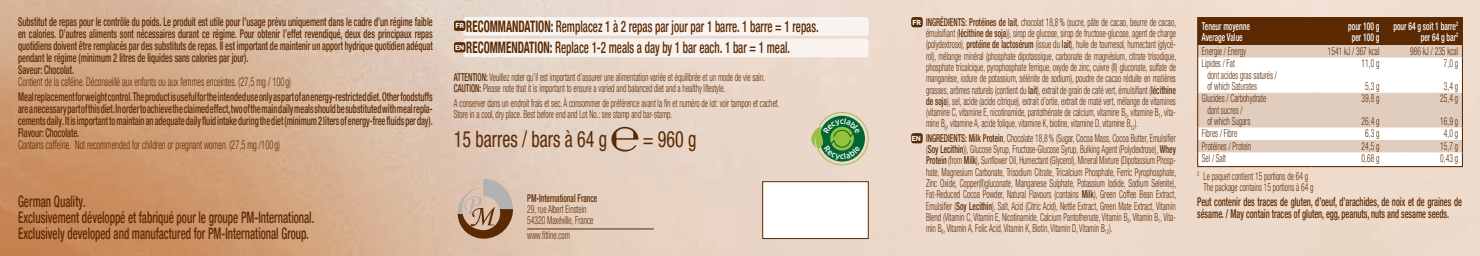
<style>
.page{position:relative;width:1480px;height:256px;background:#fff}
.page>*{position:absolute;margin:0;border:0;box-sizing:border-box;transform-origin:0 0}
.t1{font:condensed 22.5px "Helvetica Neue LT Pro";color:#5b2902;scale:.8 1}
.t2{font:500 condensed 15.75px/15.8px "Helvetica Neue LT Pro";color:#5b2902;scale:.7 1}
.t3{font:500 condensed 12px/12px "Helvetica Neue LT Pro";color:#5b2902;scale:.7 1}
.t4{font:300 condensed 12px "Helvetica Neue LT Pro";color:#5b2902;scale:.7 1}
.t5{font:300 condensed 10.8px/11.2px "Helvetica Neue LT Pro";color:#5b2902;scale:.7 1}
.t6{font:500 condensed 10.8px/11.2px "Helvetica Neue LT Pro";color:#fff;scale:.7 1}
.t7{font:500 condensed 10.8px "Helvetica Neue LT Pro";color:#5b2902;scale:.7 1}
.t8{font:700 6.75px "Clan Pro";color:#fff}
.s1{font-weight:700}
.s2{font-weight:500}
.s3{font-family:"Clan Pro";font-weight:700;font-stretch:normal;font-size:6.75px;color:#fff}
</style>
<div class="page">
<img style="left:0;top:0;width:1480px;height:255px">
<div style="left:762px;top:181px;width:106px;height:57px;background:#fff;border:1px solid #5b2902"></div>
<svg style="left:458px;top:178px;width:55px;height:60px;background:#b69b87"></svg>
<div style="left:911px;top:17px;width:11px;height:10px;background:#5b2902;border-radius:3px"></div>
<div style="left:911px;top:133px;width:11px;height:10px;background:#5b2902;border-radius:3px"></div>
<svg style="left:1198px;top:57px;width:264px;height:109px"></svg>
<hr style="left:1197px;top:17px;width:114px;height:1px;background:#5b2902">
<hr style="left:1311px;top:17px;width:72px;height:1px;background:#5b2902">
<hr style="left:1383px;top:17px;width:80px;height:1px;background:#5b2902">
<svg style="left:1197px;top:18px;width:266px;height:39px;background:#835b3b"></svg>
<hr style="left:1197px;top:57px;width:1px;height:35px;background:#5b2902">
<hr style="left:1462px;top:57px;width:1px;height:35px;background:#5b2902">
<hr style="left:1197px;top:92px;width:1px;height:35px;background:#5b2902">
<hr style="left:1462px;top:92px;width:1px;height:35px;background:#5b2902">
<svg style="left:1197px;top:127px;width:1px;height:39px"></svg>
<hr style="left:1197px;top:166px;width:114px;height:1px;background:#5b2902">
<hr style="left:1311px;top:166px;width:72px;height:1px;background:#5b2902">
<svg style="left:1462px;top:127px;width:1px;height:39px"></svg>
<hr style="left:1383px;top:166px;width:80px;height:1px;background:#5b2902">
<div style="left:463px;top:17px;width:405px;height:19px;background:#f8f3f0;border-radius:3px"></div>
<div style="left:454px;top:21px;width:11px;height:10px;background:#5b2902;border-radius:2px"></div>
<div style="left:463px;top:38px;width:405px;height:19px;background:#f8f3ef;border-radius:3px"></div>
<div style="left:454px;top:42px;width:11px;height:10px;background:#5b2902;border-radius:2px"></div>
<svg style="left:611px;top:126px;width:27px;height:25px"></svg>
<hr style="left:527px;top:228px;width:127px;height:1px;background:#5b2902">
<svg style="left:810px;top:112px;width:58px;height:53px;background:#7ba56f"></svg>
<p class="t3" style="left:18px;top:15px;width:594px">Substitut de repas pour le contrôle du poids. Le produit est utile pour l’usage prévu uniquement dans le cadre d’un régime faible en calories. D’autres aliments sont nécessaires durant ce régime. Pour obtenir l’effet revendiqué, deux des principaux repas quotidiens doivent être remplacés par des substituts de repas. Il est important de maintenir un apport hydrique quotidien adéquat pendant le régime (minimum 2 litres de liquides sans calories par jour).<br>Saveur: Chocolat.</p>
<p class="t4" style="left:18px;top:74px;width:391px">Contient de la caféine. Déconseillé aux enfants ou aux femmes enceintes. (27,5 mg / 100 g)</p>
<p class="t3" style="left:18px;top:90px;width:594px;text-align:justify">Meal replacement for weight control. The product is useful for the intended use only as part of an energy-restricted diet. Other foodstuffs are a necessary part of this diet. In order to achieve the claimed effect, two of the main daily meals should be substituted with meal repla&shy;cements daily. It is important to maintain an adequate daily fluid intake during the diet (minimum 2 liters of energy-free fluids per day).<br>Flavour: Chocolate.</p>
<p class="t4" style="left:18px;top:138px;width:376px">Contains caffeine. Not recommended for children or pregnant women. (27,5 mg /100 g)</p>
<h2 class="t2" style="left:466px;top:18px;width:505px"><span class="s1">RECOMMANDATION:</span> Remplacez 1 à 2 repas par jour par 1 barre. 1 barre = 1 repas.</h2>
<p class="t8" style="left:455px;top:22px;width:10px">FR</p>
<h2 class="t2" style="left:466px;top:39px;width:464px"><span class="s1">RECOMMENDATION:</span> Replace 1-2 meals a day by 1 bar each. 1 bar = 1 meal.</h2>
<p class="t8" style="left:455px;top:43px;width:11px">EN</p>
<p class="t5" style="left:454px;top:71px;width:446px"><span class="s2">ATTENTION:</span> Veuillez noter qu’il est important d’assurer une alimentation variée et équilibrée et un mode de vie sain.<br><span class="s2">CAUTION:</span> Please note that it is important to ensure a varied and balanced diet and a healthy lifestyle.</p>
<p class="t5" style="left:454px;top:97px;width:466px">A conserver dans un endroit frais et sec. À consommer de préférence avant la fin et numéro de lot: voir tampon et cachet.<br>Store in a cool, dry place. Best before end and Lot No.: see stamp and bar-stamp.</p>
<h1 class="t1" style="left:454px;top:125px;width:193px">15 barres / bars à 64 g</h1>
<h1 class="t1" style="left:643px;top:125px;width:69px">= 960 g</h1>
<h2 class="t2" style="left:18px;top:193px;width:425px">German Quality.<br>Exclusivement développé et fabriqué pour le groupe PM-International.<br>Exclusively developed and manufactured for PM-International Group.</h2>
<p class="t7" style="left:527px;top:191px;width:102px">PM-International France</p>
<p class="t5" style="left:527px;top:203px;width:96px">29, rue Albert Einstein<br>54320 Maxéville, France</p>
<p class="t5" style="left:527px;top:229px;width:62px">www.fitline.com</p>
<p class="t5" style="left:926px;top:16px;width:359px;text-align:justify;text-indent:-14px"><span class="s3">FR</span> <span class="s2">INGRÉDIENTS: Protéines de lait</span>, chocolat 18,8% (sucre, pâte de cacao, beurre de cacao, émulsifiant (<span class="s2">lécithine de soja</span>)), sirop de glucose, sirop de fructose-glucose, agent de charge (polydextrose), <span class="s2">protéine de lactosérum</span> (issue du <span class="s2">lait</span>), huile de tournesol, humectant (glycé&shy;rol), mélange minéral (phosphate dipotassique, carbonate de magnésium, citrate trisodique, phosphate tricalcique, pyrophosphate ferrique, oxyde de zinc, cuivre (II) gluconate, sulfate de manganèse, iodure de potassium, sélénite de sodium), poudre de cacao réduite en matières grasses, arômes naturels (contient du <span class="s2">lait</span>), extrait de grain de café vert, émulsifiant (<span class="s2">lécithine de soja</span>), sel, acide (acide citrique), extrait d’ortie, extrait de maté vert, mélange de vitamines (vitamine C, vitamine E, nicotinamide, pantothénate de calcium, vitamine B<sub>2</sub>, vitamine B<sub>1</sub>, vita&shy;mine B<sub>6</sub>, vitamine A, acide folique, vitamine K, biotine, vitamine D, vitamine B<sub>12</sub>).</p>
<p class="t5" style="left:926px;top:132px;width:359px;text-align:justify;text-indent:-14px"><span class="s3">EN</span> <span class="s2">INGREDIENTS: Milk Protein</span>, Chocolate 18,8% (Sugar, Cocoa Mass, Cocoa Butter, Emulsifier (<span class="s2">Soy Lecithin</span>)), Glucose Syrup, Fructose-Glucose Syrup, Bulking Agent (Polydextrose), <span class="s2">Whey Protein</span> (from <span class="s2">Milk</span>), Sunflower Oil, Humectant (Glycerol), Mineral Mixture (Dipotassium Phosp&shy;hate, Magnesium Carbonate, Trisodium Citrate, Tricalcium Phosphate, Ferric Pyrophosphate, Zinc Oxide, Copper(II)gluconate, Manganese Sulphate, Potassium Iodide, Sodium Selenite), Fat-Reduced Cocoa Powder, Natural Flavours (contains <span class="s2">Milk</span>), Green Coffee Bean Extract, Emulsifier (<span class="s2">Soy Lecithin</span>), Salt, Acid (Citric Acid), Nettle Extract, Green Mate Extract, Vitamin Blend (Vitamin C, Vitamin E, Nicotinamide, Calcium Pantothenate, Vitamin B<sub>2</sub>, Vitamin B<sub>1</sub>, Vita&shy;min B<sub>6</sub>, Vitamin A, Folic Acid, Vitamin K, Biotin, Vitamin D, Vitamin B<sub>12</sub>).</p>
<p class="t6" style="left:1202px;top:20px;width:70px">Teneur moyenne<br>Average Value</p>
<p class="t6" style="left:1348px;top:20px;width:46px;text-align:center">pour 100 g per 100 g</p>
<p class="t6" style="left:1393px;top:20px;width:94px;text-align:right">pour 64 g soit 1 barre<sup>2 </sup>per 64 g bar<sup>2</sup></p>
<p class="t5" style="left:1202px;top:45px;width:64px">Energie / Energy</p>
<p class="t5" style="left:1328px;top:45px;width:75px">1541 kJ / 367 kcal</p>
<p class="t5" style="left:1410px;top:45px;width:70px">986 kJ / 235 kcal</p>
<p class="t5" style="left:1207px;top:58px;width:101px;text-indent:-5px">Lipides / Fat<br>dont acides gras saturés / of which Saturates</p>
<p class="t5" style="left:1361px;top:52px;width:27px;line-height:22.5px;text-align:center">11,0 g<br>5,3 g</p>
<p class="t5" style="left:1444px;top:52px;width:22px;line-height:22.5px">7,0 g<br>3,4 g</p>
<p class="t5" style="left:1207px;top:93px;width:86px;text-indent:-5px">Glucides / Carbohydrate dont sucres /<br>of which Sugars</p>
<p class="t5" style="left:1361px;top:87px;width:27px;line-height:22.5px">39,8 g<br>26,4 g</p>
<p class="t5" style="left:1440px;top:87px;width:27px;line-height:22.5px">25,4 g<br>16,9 g</p>
<p class="t5" style="left:1202px;top:127px;width:52px">Fibres / Fibre</p>
<p class="t5" style="left:1365px;top:127px;width:22px">6,3 g</p>
<p class="t5" style="left:1444px;top:127px;width:22px">4,0 g</p>
<p class="t5" style="left:1202px;top:140px;width:72px">Protéines / Protein</p>
<p class="t5" style="left:1361px;top:140px;width:27px">24,5 g</p>
<p class="t5" style="left:1440px;top:140px;width:27px">15,7 g</p>
<p class="t5" style="left:1202px;top:152px;width:36px">Sel / Salt</p>
<p class="t5" style="left:1361px;top:152px;width:27px">0,68 g</p>
<p class="t5" style="left:1440px;top:152px;width:27px">0,43 g</p>
<p class="t5" style="left:1197px;top:170px;width:168px;text-align:center"><sup>2</sup> Le paquet contient 15 portions de 64 g<br>The package contains 15 portions à 64 g</p>
<p class="t3" style="left:1197px;top:195px;width:380px">Peut contenir des traces de gluten, d’oeuf, d’arachides, de noix et de graines de sésame. / May contain traces of gluten, egg, peanuts, nuts and sesame seeds.</p>
</div>
